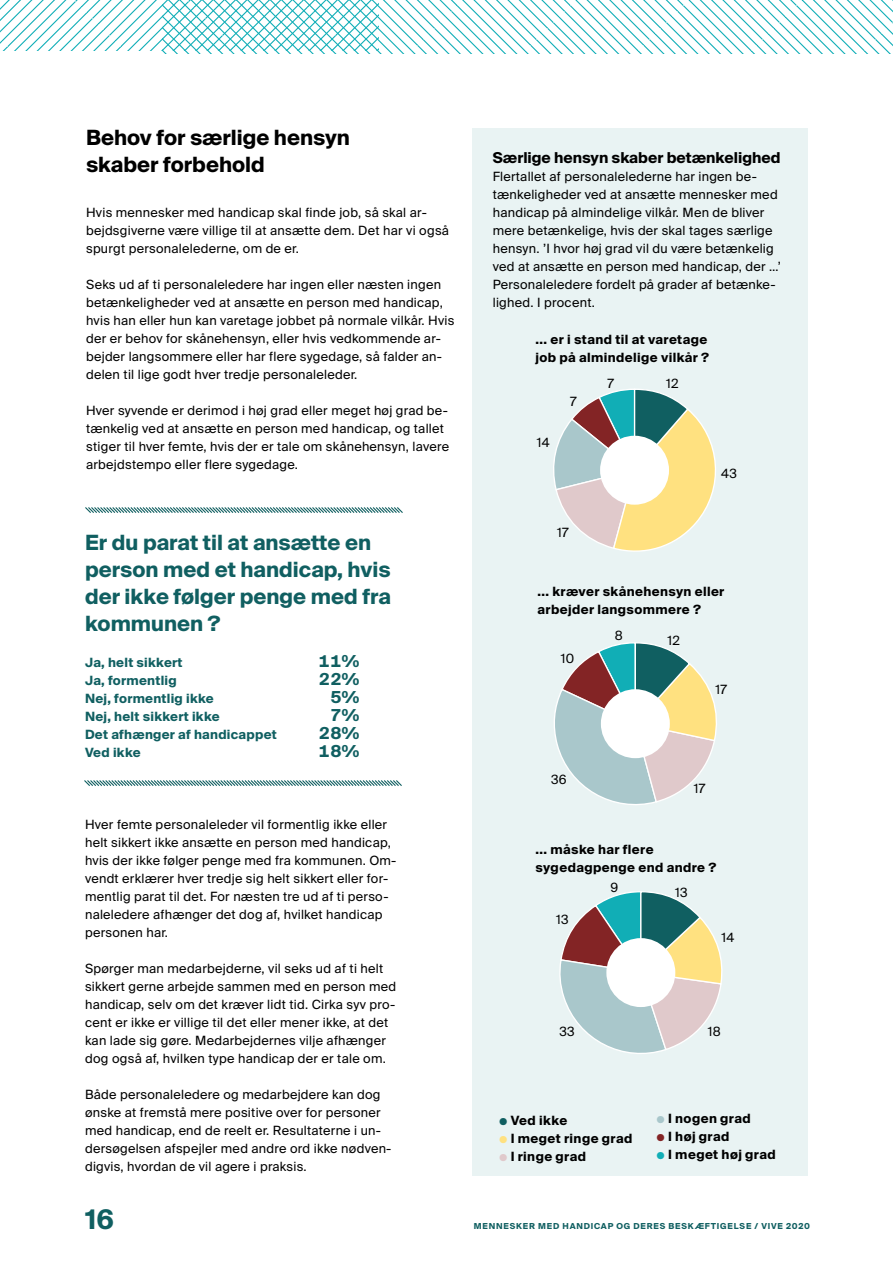
<style>
.page{position:relative;width:893px;height:1263px;background:#fff}
.page>*{position:absolute;margin:0;border:0;box-sizing:border-box;transform-origin:0 0}
.t1{font:700 27px "Suisse Intl";color:#105f61}
.t2{font:700 21px/27px "Suisse Intl";color:#105f61}
.t3{font:700 21px/27px "Suisse Intl";color:#000}
.t4{font:700 16.5px "Suisse Intl";letter-spacing:.02em;color:#105f61}
.t5{font:700 15px "Suisse Intl";color:#000}
.t6{font:12.75px/18px "Suisse Intl";letter-spacing:.02em;color:#000}
.t7{font:700 12.75px/18px "Suisse Intl";letter-spacing:.03em;color:#000}
.t8{font:700 12.75px "Suisse Intl";letter-spacing:.02em;color:#105f61}
.t9{font:700 8.25px "Suisse Intl";letter-spacing:.1em;color:#105f61}
.s1{font-weight:400;color:#105f61}
.s2{font-weight:400;color:#ffe180}
.s3{font-weight:400;color:#e0c9cb}
.s4{font-weight:400;color:#a9c7cb}
.s5{font-weight:400;color:#832425}
.s6{font-weight:400;color:#11aeb6}
</style>
<div class="page">
<svg style="left:0;top:0;width:162px;height:51px"></svg>
<svg style="left:162px;top:0;width:731px;height:54px"></svg>
<div style="left:472px;top:128px;width:336px;height:1048px;background:#e9f3f3"></div>
<svg style="left:554px;top:642px;width:163px;height:163px"></svg>
<div style="left:601px;top:689px;width:69px;height:69px;background:#fff;border-radius:50%"></div>
<svg style="left:559px;top:891px;width:164px;height:163px"></svg>
<div style="left:606px;top:938px;width:69px;height:69px;background:#fff;border-radius:50%"></div>
<svg style="left:553px;top:388px;width:163px;height:164px"></svg>
<div style="left:600px;top:436px;width:69px;height:69px;background:#fff;border-radius:50%"></div>
<svg style="left:85px;top:507px;width:318px;height:6px;background:#93b6b7"></svg>
<svg style="left:84px;top:780px;width:318px;height:6px;background:#93b6b7"></svg>
<h2 class="t3" style="left:86px;top:124px;width:265px">Behov for særlige hensyn skaber forbehold</h2>
<p class="t6" style="left:86px;top:204px;width:364px">Hvis mennesker med handicap skal finde job, så skal ar&shy;bejdsgiverne være villige til at ansætte dem. Det har vi også spurgt personalelederne, om de er.</p>
<p class="t6" style="left:86px;top:276px;width:370px">Seks ud af ti personaleledere har ingen eller næsten ingen betænkeligheder ved at ansætte en person med handicap, hvis han eller hun kan varetage jobbet på normale vilkår. Hvis der er behov for skånehensyn, eller hvis vedkommende ar&shy;bejder langsommere eller har flere sygedage, så falder an&shy;delen til lige godt hver tredje personaleleder.</p>
<p class="t6" style="left:86px;top:402px;width:364px">Hver syvende er derimod i høj grad eller meget høj grad be&shy;tænkelig ved at ansætte en person med handicap, og tallet stiger til hver femte, hvis der er tale om skånehensyn, lavere arbejdstempo eller flere sygedage.</p>
<h2 class="t2" style="left:85px;top:529px;width:307px">Er du parat til at ansætte en person med et handicap, hvis der ikke følger penge med fra kommunen ?</h2>
<p class="t8" style="left:85px;top:655px;width:99px">Ja, helt sikkert</p>
<p class="t4" style="left:319px;top:652px;width:42px">11%</p>
<p class="t8" style="left:85px;top:673px;width:93px">Ja, formentlig</p>
<p class="t4" style="left:319px;top:670px;width:42px">22%</p>
<p class="t8" style="left:85px;top:691px;width:130px">Nej, formentlig ikke</p>
<p class="t4" style="left:330px;top:688px;width:31px">5%</p>
<p class="t8" style="left:85px;top:709px;width:136px">Nej, helt sikkert ikke</p>
<p class="t4" style="left:330px;top:706px;width:31px">7%</p>
<p class="t8" style="left:85px;top:727px;width:193px">Det afhænger af handicappet</p>
<p class="t4" style="left:319px;top:724px;width:42px">28%</p>
<p class="t8" style="left:85px;top:745px;width:57px">Ved ikke</p>
<p class="t4" style="left:319px;top:742px;width:42px">18%</p>
<p class="t6" style="left:85px;top:816px;width:313px">Hver femte personaleleder vil formentlig ikke eller helt sikkert ikke ansætte en person med handicap, hvis der ikke følger penge med fra kommunen. Om&shy;vendt erklærer hver tredje sig helt sikkert eller for&shy;mentlig parat til det. For næsten tre ud af ti perso&shy;naleledere afhænger det dog af, hvilket handicap personen har.</p>
<p class="t6" style="left:85px;top:960px;width:313px">Spørger man medarbejderne, vil seks ud af ti helt sikkert gerne arbejde sammen med en person med handicap, selv om det kræver lidt tid. Cirka syv pro&shy;cent er ikke er villige til det eller mener ikke, at det kan lade sig gøre. Medarbejdernes vilje afhænger dog også af, hvilken type handicap der er tale om.</p>
<p class="t6" style="left:85px;top:1086px;width:308px">Både personaleledere og medarbejdere kan dog ønske at fremstå mere positive over for personer med handicap, end de reelt er. Resultaterne i un&shy;dersøgelsen afspejler med andre ord ikke nødven&shy;digvis, hvordan de vil agere i praksis.</p>
<h1 class="t1" style="left:85px;top:1203px;width:31px">16</h1>
<p class="t5" style="left:493px;top:149px;width:289px">Særlige hensyn skaber betænkelighed</p>
<p class="t6" style="left:493px;top:168px;width:290px">Flertallet af personalelederne har ingen be&shy;tænkeligheder ved at ansætte mennesker med handicap på almindelige vilkår. Men de bliver mere betænkelige, hvis der skal tages særlige hensyn. ’I hvor høj grad vil du være betænkelig ved at ansætte en person med handicap, der …’ Personaleledere fordelt på grader af betænke&shy;lighed. I procent.</p>
<p class="t7" style="left:536px;top:331px;width:175px">... er i stand til at varetage job på almindelige vilkår ?</p>
<p class="t6" style="left:666px;top:375px;width:14px">12</p>
<p class="t6" style="left:608px;top:375px;width:8px">7</p>
<p class="t6" style="left:537px;top:433px;width:14px">14</p>
<p class="t6" style="left:570px;top:393px;width:8px">7</p>
<p class="t6" style="left:557px;top:523px;width:13px">17</p>
<p class="t6" style="left:721px;top:465px;width:17px">43</p>
<p class="t7" style="left:537px;top:583px;width:188px">... kræver skånehensyn eller arbejder langsommere ?</p>
<p class="t6" style="left:561px;top:649px;width:15px">10</p>
<p class="t6" style="left:615px;top:627px;width:9px">8</p>
<p class="t6" style="left:551px;top:771px;width:17px">36</p>
<p class="t6" style="left:667px;top:631px;width:14px">12</p>
<p class="t6" style="left:716px;top:681px;width:13px">17</p>
<p class="t6" style="left:694px;top:780px;width:13px">17</p>
<p class="t7" style="left:536px;top:841px;width:182px">... måske har flere sygedagpenge end andre ?</p>
<p class="t6" style="left:556px;top:910px;width:14px">13</p>
<p class="t6" style="left:610px;top:879px;width:9px">9</p>
<p class="t6" style="left:675px;top:883px;width:14px">13</p>
<p class="t6" style="left:721px;top:928px;width:14px">14</p>
<p class="t6" style="left:559px;top:1023px;width:17px">33</p>
<p class="t6" style="left:708px;top:1023px;width:14px">18</p>
<p class="t7" style="left:500px;top:1111px;width:69px"><span class="s1">●</span> Ved ikke</p>
<p class="t7" style="left:500px;top:1129px;width:134px"><span class="s2">●</span> I meget ringe grad</p>
<p class="t7" style="left:500px;top:1147px;width:88px"><span class="s3">●</span> I ringe grad</p>
<p class="t7" style="left:657px;top:1110px;width:95px"><span class="s4">●</span> I nogen grad</p>
<p class="t7" style="left:657px;top:1128px;width:74px"><span class="s5">●</span> I høj grad</p>
<p class="t7" style="left:657px;top:1146px;width:120px"><span class="s6">●</span> I meget høj grad</p>
<p class="t9" style="left:474px;top:1221px;width:338px">MENNESKER MED HANDICAP OG DERES BESKÆFTIGELSE / VIVE 2020</p>
</div>
